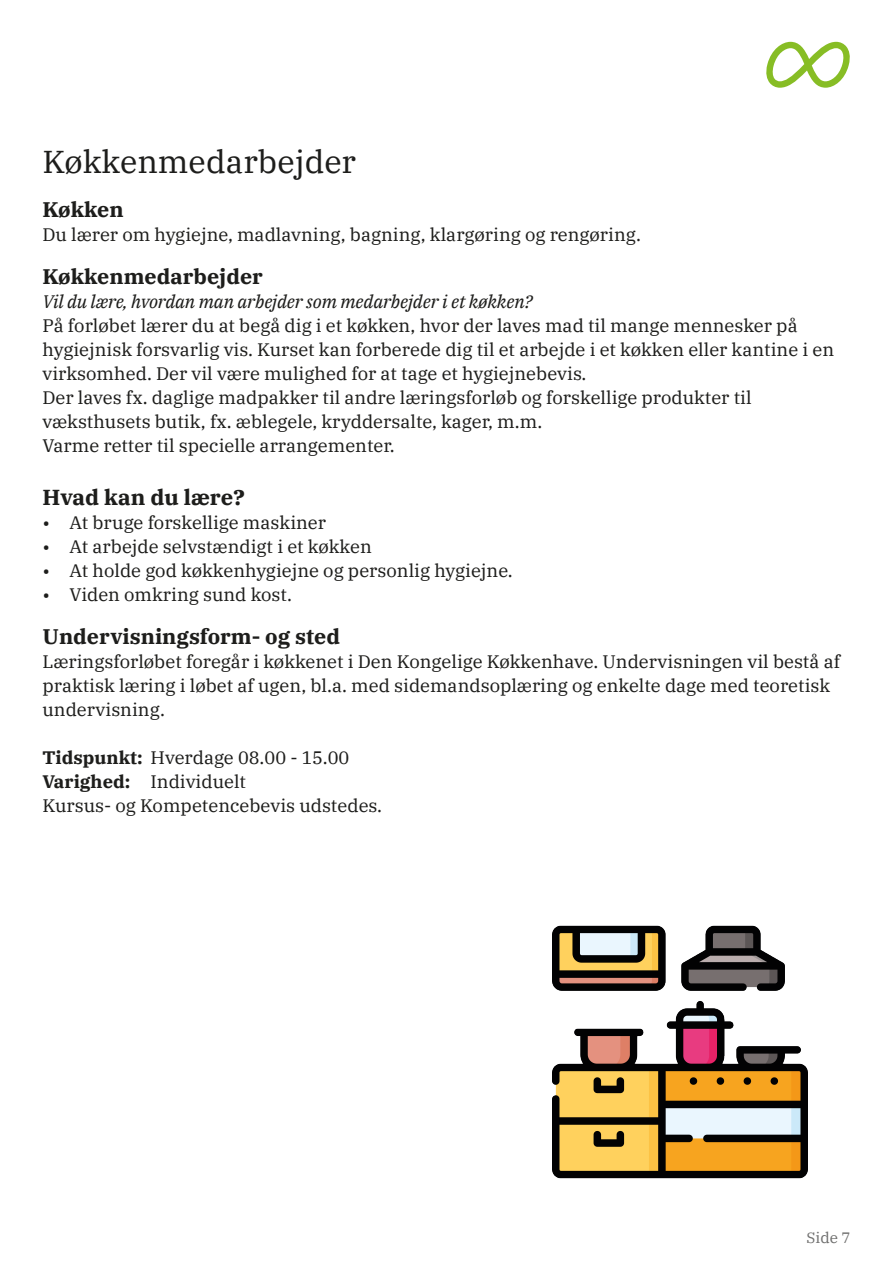
<style>
.page{position:relative;width:893px;height:1263px;background:#fff}
.page>*{position:absolute;margin:0;border:0;box-sizing:border-box;transform-origin:0 0}
.Rubrik{font:31.5px "IBM Plex Serif";color:#1d1d1b}
.Fed_brødtekst{font:700 21.6px "IBM Plex Serif";color:#1d1d1b}
.Fed_brødtekst-2{font:700 21px "IBM Plex Serif";color:#1d1d1b}
.Brødtekst{font:18px/24px "IBM Plex Serif";color:#1d1d1b}
.Brødtekst-2{font:italic 18px "IBM Plex Serif";letter-spacing:-.01em;color:#1d1d1b}
.t1{font:15px "IBM Plex Serif";color:#70706f}
.s1{font-weight:700}
</style>
<div class="page">
<img style="left:553px;top:925px;width:255px;height:254px">
<svg style="left:766px;top:42px;width:84px;height:46px"></svg>
<h2 class="Rubrik" style="left:43px;top:138px;width:315px">Køkkenmedarbejder</h2>
<p class="Fed_brødtekst-2" style="left:43px;top:193px;width:83px">Køkken</p>
<p class="Brødtekst" style="left:43px;top:221px;width:600px">Du lærer om hygiejne, madlavning, bagning, klargøring og rengøring.</p>
<p class="Fed_brødtekst-2" style="left:43px;top:260px;width:222px">Køkkenmedarbejder</p>
<p class="Brødtekst-2" style="left:43px;top:288px;width:492px">Vil du lære, hvordan man arbejder som medarbejder i et køkken?</p>
<p class="Brødtekst" style="left:43px;top:312px;width:793px">På forløbet lærer du at begå dig i et køkken, hvor der laves mad til mange mennesker på hygiejnisk forsvarlig vis. Kurset kan forberede dig til et arbejde i et køkken eller kantine i en virksomhed. Der vil være mulighed for at tage et hygiejnebevis.</p>
<p class="Brødtekst" style="left:43px;top:384px;width:711px">Der laves fx. daglige madpakker til andre læringsforløb og forskellige produkter til væksthusets butik, fx. æblegele, kryddersalte, kager, m.m.</p>
<p class="Brødtekst" style="left:43px;top:432px;width:354px">Varme retter til specielle arrangementer.</p>
<p class="Fed_brødtekst" style="left:43px;top:480px;width:204px">Hvad kan du lære?</p>
<p class="Brødtekst" style="left:43px;top:509px;width:285px">• At bruge forskellige maskiner</p>
<p class="Brødtekst" style="left:43px;top:533px;width:331px">• At arbejde selvstændigt i et køkken</p>
<p class="Brødtekst" style="left:43px;top:557px;width:472px">• At holde god køkkenhygiejne og personlig hygiejne.</p>
<p class="Brødtekst" style="left:43px;top:581px;width:251px">• Viden omkring sund kost.</p>
<p class="Fed_brødtekst-2" style="left:43px;top:620px;width:299px">Undervisningsform- og sted</p>
<p class="Brødtekst" style="left:43px;top:648px;width:799px">Læringsforløbet foregår i køkkenet i Den Kongelige Køkkenhave. Undervisningen vil bestå af praktisk læring i løbet af ugen, bl.a. med sidemandsoplæring og enkelte dage med teoretisk undervisning.</p>
<p class="Brødtekst" style="left:43px;top:744px;width:308px"><span class="s1">Tidspunkt:</span> Hverdage 08.00 - 15.00</p>
<p class="Brødtekst" style="left:43px;top:768px;width:205px"><span class="s1">Varighed:</span> Individuelt</p>
<p class="Brødtekst" style="left:43px;top:792px;width:341px">Kursus- og Kompetencebevis udstedes.</p>
<p class="t1" style="left:806px;top:1226px;width:45px">Side 7</p>
</div>
